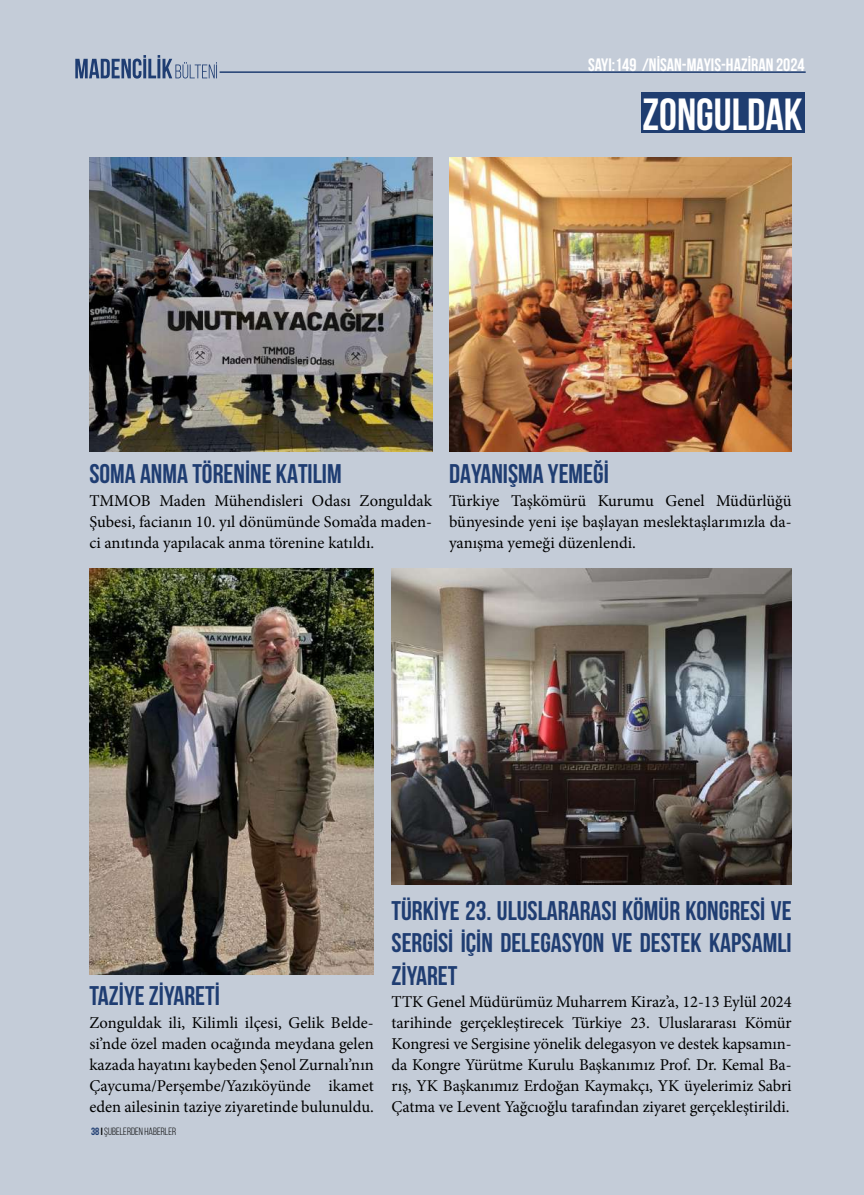
<style>
.page{position:relative;width:864px;height:1195px;background:#fff}
.page>*{position:absolute;margin:0;border:0;box-sizing:border-box;transform-origin:0 0}
.t1{font:700 45px "Bebas Neue";color:#fff}
.t2{font:700 27px/32.4px "Bebas Neue";color:#1f3d72;text-align:justify}
.t3{font:700 18px "Bebas Neue";color:#fff}
.t4{font:16.5px/21px "Minion Pro";color:#000;text-align:justify}
.t5{font:10.5px "Bebas Neue";color:#000}
.s1{font-weight:700;color:#1f3d71}
.s2{font-weight:700}
</style>
<div class="page">
<div style="left:0;top:0;width:863px;height:1195px;background:#c4ccd8"></div>
<svg style="left:75px;top:55px;width:142px;height:24px"></svg>
<hr style="left:219px;top:71px;width:586px;height:2px;background:#1f3d71">
<div style="left:640px;top:92px;width:164px;height:41px;background:#1f3d70"></div>
<img style="left:89px;top:157px;width:343px;height:295px">
<img style="left:89px;top:568px;width:284px;height:406px">
<img style="left:449px;top:157px;width:342px;height:295px">
<img style="left:391px;top:568px;width:400px;height:316px">
<p class="t3" style="left:587px;top:55px;width:218px">sayı:149 /NİSAN-MAYIS-HAZİRAN 2024</p>
<h1 class="t1" style="left:642px;top:89px;width:161px">ZONGULDAK</h1>
<h2 class="t2" style="left:89px;top:457px;width:254px">SOMA ANMA TÖRENİNE KATILIM</h2>
<p class="t4" style="left:89px;top:490px;width:344px">TMMOB Maden Mühendisleri Odası Zonguldak Şubesi, facianın 10. yıl dönümünde Soma’da maden&shy;ci anıtında yapılacak anma törenine katıldı.</p>
<h2 class="t2" style="left:449px;top:457px;width:161px">DAYANIŞMA YEMEĞİ</h2>
<p class="t4" style="left:449px;top:490px;width:344px">Türkiye Taşkömürü Kurumu Genel Müdürlüğü bünyesinde yeni işe başlayan meslektaşlarımızla da&shy;yanışma yemeği düzenlendi.</p>
<h2 class="t2" style="left:89px;top:979px;width:132px">TAZİYE ZİYARETİ</h2>
<p class="t4" style="left:89px;top:1012px;width:286px">Zonguldak ili, Kilimli ilçesi, Gelik Belde&shy;si’nde özel maden ocağında meydana gelen kazada hayatını kaybeden Şenol Zurnalı’nın Çaycuma/Perşembe/Yazıköyünde ikamet eden ailesinin taziye ziyaretinde bulunuldu.</p>
<p class="t5" style="left:91px;top:1126px;width:86px"><span class="s1">38</span><span class="s2">I</span> ŞUBELERDEN HABERLER</p>
<h2 class="t2" style="left:391px;top:894px;width:401px">TÜRKİYE 23. ULUSLARARASI KÖMÜR KONGRESİ VE SERGİSİ İÇİN DELEGASYON VE DESTEK KAPSAMLI ZİYARET</h2>
<p class="t4" style="left:391px;top:991px;width:401px">TTK Genel Müdürümüz Muharrem Kiraz’a, 12-13 Eylül 2024 tarihinde gerçekleştirecek Türkiye 23. Uluslararası Kömür Kongresi ve Sergisine yönelik delegasyon ve destek kapsamın&shy;da Kongre Yürütme Kurulu Başkanımız Prof. Dr. Kemal Ba&shy;rış, YK Başkanımız Erdoğan Kaymakçı, YK üyelerimiz Sabri Çatma ve Levent Yağcıoğlu tarafından ziyaret gerçekleştirildi.</p>
</div>
